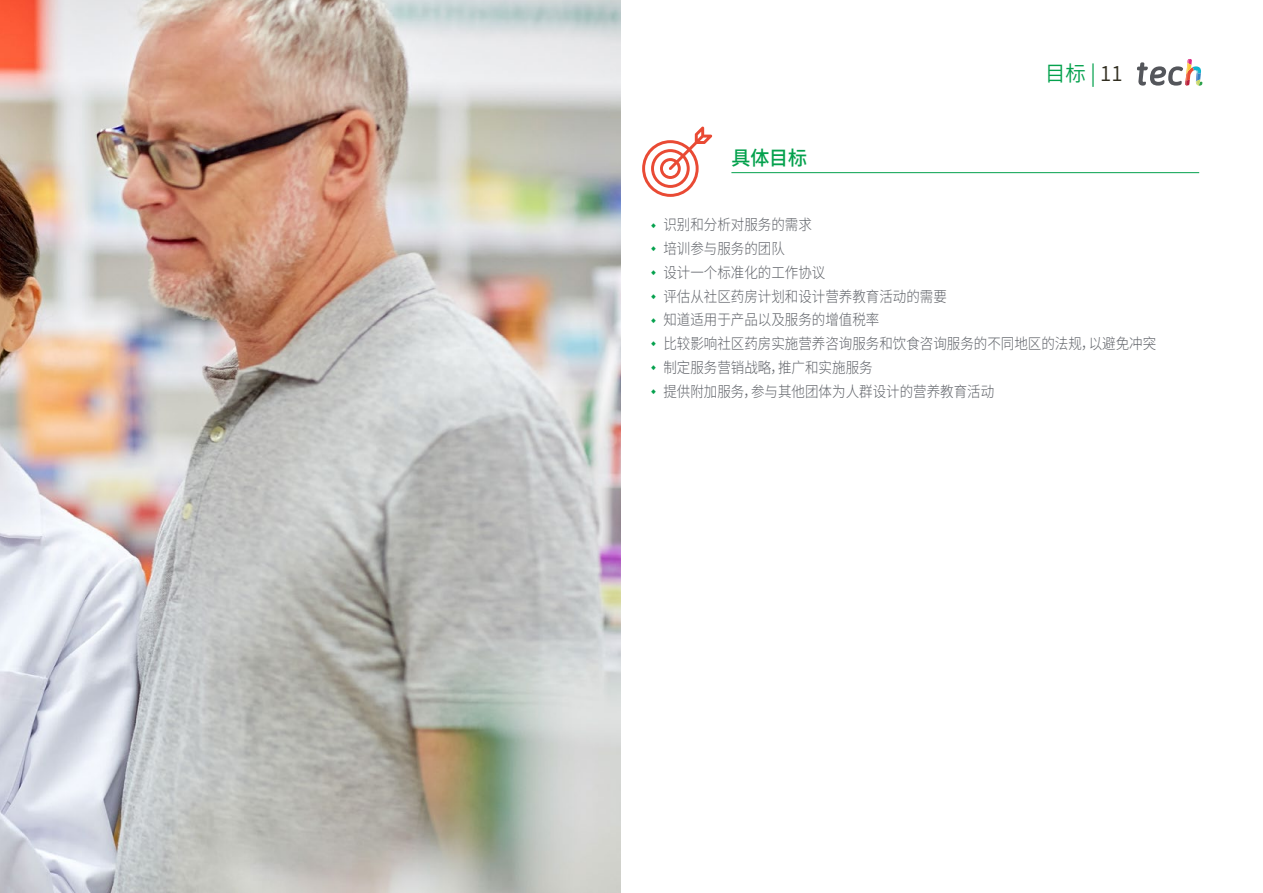
<style>
.page{position:relative;width:1263px;height:893px;background:#fff}
.page>*{position:absolute;margin:0;border:0;box-sizing:border-box;transform-origin:0 0}
.t1{font:21px "Source Han Sans CN";color:#04a14d}
.t2{font:500 19.5px "Source Han Sans CN";color:#04a14d}
.t3{font:300 15px/23.7px "Source Han Sans CN";color:#61646a;scale:.9 1}
.s1{color:#312e20}
</style>
<div class="page">
<img style="left:0;top:0;width:621px;height:893px">
<svg style="left:1137px;top:59px;width:65px;height:27px"></svg>
<hr style="left:731px;top:172px;width:468px;height:1px;background:#04a14d">
<svg style="left:642px;top:126px;width:70px;height:71px"></svg>
<h2 class="t2" style="left:731px;top:147px;width:77px">具体目标</h2>
<h1 class="t1" style="left:1045px;top:61px;width:79px">目标 | <span class="s1">11</span></h1>
<p class="t3" style="left:663px;top:213px;width:549px">识别和分析对服务的需求<br>培训参与服务的团队<br>设计一个标准化的工作协议<br>评估从社区药房计划和设计营养教育活动的需要<br>知道适用于产品以及服务的增值税率<br>比较影响社区药房实施营养咨询服务和饮食咨询服务的不同地区的法规，以避免冲突制定服务营销战略，推广和实施服务<br>提供附加服务，参与其他团体为人群设计的营养教育活动</p>
</div>
